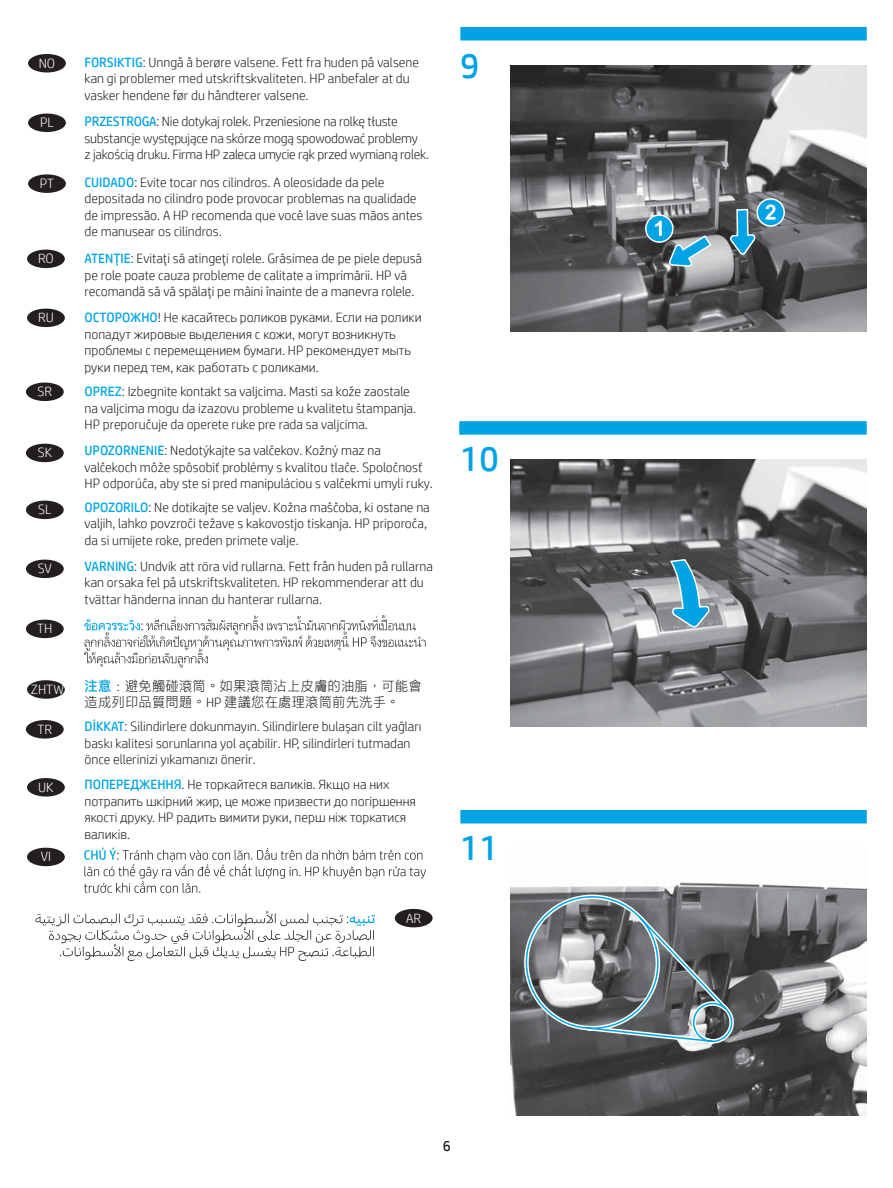
<style>
.page{position:relative;width:893px;height:1188px;background:#fff}
.page>*{position:absolute;margin:0;border:0;box-sizing:border-box;transform-origin:0 0}
.t1{font:36px "HP Simplified";color:#00a4e4}
.t2{font:15px "HP Simplified";color:#231f20}
.t3{font:300 13.5px/16.5px "HP Simplified";color:#231f20}
.t4{font:300 13.5px/16.5px "HP Simplified Hant";color:#231f20}
.t5{font:300 13.5px "HP Simplified";color:#fff}
.s1{font-weight:400;color:#00a4e4}
.s2{font-family:"HP Simplified"}
</style>
<div class="page">
<img style="left:510px;top:459px;width:357px;height:267px">
<svg style="left:669px;top:558px;width:41px;height:71px;background:#609eb7"></svg>
<img style="left:510px;top:882px;width:357px;height:233px">
<svg style="left:522px;top:892px;width:218px;height:154px;background:#747a7e"></svg>
<img style="left:510px;top:65px;width:357px;height:267px">
<svg style="left:730px;top:208px;width:26px;height:46px"></svg>
<svg style="left:669px;top:234px;width:44px;height:34px"></svg>
<div style="left:646px;top:215px;width:27px;height:27px;background:#00a4e4;border-radius:50%"></div>
<div style="left:645px;top:214px;width:29px;height:29px;border:2px solid #fff;border-radius:50%"></div>
<svg style="left:655px;top:221px;width:7px;height:15px"></svg>
<svg style="left:757px;top:199px;width:27px;height:27px"></svg>
<div style="left:756px;top:198px;width:29px;height:29px;border:2px solid #fff;border-radius:50%"></div>
<svg style="left:765px;top:205px;width:10px;height:15px"></svg>
<div style="left:459px;top:421px;width:408px;height:14px;background:#00a4e4"></div>
<div style="left:460px;top:810px;width:407px;height:14px;background:#00a4e4"></div>
<div style="left:460px;top:27px;width:407px;height:13px;background:#00a4e4"></div>
<div style="left:28px;top:54px;width:38px;height:19px;background:#231f20;border-radius:50%"></div>
<div style="left:28px;top:114px;width:38px;height:18px;background:#231f20;border-radius:50%"></div>
<div style="left:28px;top:174px;width:38px;height:19px;background:#231f20;border-radius:50%"></div>
<div style="left:27px;top:250px;width:38px;height:18px;background:#231f20;border-radius:50%"></div>
<div style="left:27px;top:309px;width:38px;height:18px;background:#231f20;border-radius:50%"></div>
<div style="left:26px;top:383px;width:38px;height:18px;background:#231f20;border-radius:50%"></div>
<div style="left:26px;top:444px;width:38px;height:18px;background:#231f20;border-radius:50%"></div>
<div style="left:26px;top:501px;width:38px;height:18px;background:#231f20;border-radius:50%"></div>
<div style="left:26px;top:560px;width:38px;height:18px;background:#231f20;border-radius:50%"></div>
<div style="left:26px;top:620px;width:38px;height:18px;background:#231f20;border-radius:50%"></div>
<svg style="left:84px;top:615px;width:342px;height:52px"></svg>
<div style="left:27px;top:680px;width:38px;height:19px;background:#231f20;border-radius:50%"></div>
<div style="left:26px;top:720px;width:38px;height:19px;background:#231f20;border-radius:50%"></div>
<div style="left:27px;top:778px;width:38px;height:19px;background:#231f20;border-radius:50%"></div>
<div style="left:27px;top:848px;width:38px;height:18px;background:#231f20;border-radius:50%"></div>
<svg style="left:84px;top:848px;width:342px;height:45px"></svg>
<div style="left:395px;top:909px;width:38px;height:18px;background:#231f20;border-radius:50%"></div>
<svg style="left:35px;top:911px;width:340px;height:50px"></svg>
<p class="t5" style="left:39px;top:54px;width:18px">NO</p>
<p class="t3" style="left:85px;top:54px;width:336px"><span class="s1">FORSIKTIG</span>: Unngå å berøre valsene. Fett fra huden på valsene kan gi problemer med utskriftskvaliteten. HP anbefaler at du vasker hendene før du håndterer valsene.</p>
<p class="t5" style="left:40px;top:114px;width:15px">PL</p>
<p class="t3" style="left:85px;top:113px;width:346px"><span class="s1">PRZESTROGA</span>: Nie dotykaj rolek. Przeniesione na rolkę tłuste substancje występujące na skórze mogą spowodować problemy<br>z jakością druku. Firma HP zaleca umycie rąk przed wymianą rolek.</p>
<p class="t5" style="left:40px;top:175px;width:16px">PT</p>
<p class="t3" style="left:85px;top:174px;width:339px"><span class="s1">CUIDADO</span>: Evite tocar nos cilindros. A oleosidade da pele depositada no cilindro pode provocar problemas na qualidade de impressão. A HP recomenda que você lave suas mãos antes de manusear os cilindros.</p>
<p class="t5" style="left:38px;top:250px;width:17px">RO</p>
<p class="t3" style="left:85px;top:250px;width:339px"><span class="s1">ATENŢIE</span>: Evitaţi să atingeţi rolele. Grăsimea de pe piele depusă pe role poate cauza probleme de calitate a imprimării. HP vă recomandă să vă spălaţi pe mâini înainte de a manevra rolele.</p>
<p class="t5" style="left:38px;top:309px;width:17px">RU</p>
<p class="t3" style="left:85px;top:309px;width:339px"><span class="s1">ОСТОРОЖНО</span>! Не касайтесь роликов руками. Если на ролики попадут жировые выделения с кожи, могут возникнуть проблемы с перемещением бумаги. HP рекомендует мыть руки перед тем, как работать с роликами.</p>
<p class="t5" style="left:38px;top:383px;width:16px">SR</p>
<p class="t3" style="left:85px;top:383px;width:333px"><span class="s1">OPREZ</span>: Izbegnite kontakt sa valjcima. Masti sa kože zaostale na valjcima mogu da izazovu probleme u kvalitetu štampanja.<br>HP preporučuje da operete ruke pre rada sa valjcima.</p>
<p class="t5" style="left:38px;top:444px;width:16px">SK</p>
<p class="t3" style="left:85px;top:442px;width:350px"><span class="s1">UPOZORNENIE</span>: Nedotýkajte sa valčekov. Kožný maz na valčekoch môže spôsobiť problémy s kvalitou tlače. Spoločnosť<br>HP odporúča, aby ste si pred manipuláciou s valčekmi umyli ruky.</p>
<p class="t5" style="left:38px;top:501px;width:15px">SL</p>
<p class="t3" style="left:85px;top:499px;width:347px"><span class="s1">OPOZORILO</span>: Ne dotikajte se valjev. Kožna maščoba, ki ostane na valjih, lahko povzroči težave s kakovostjo tiskanja. HP priporoča, da si umijete roke, preden primete valje.</p>
<p class="t5" style="left:38px;top:560px;width:16px">SV</p>
<p class="t3" style="left:85px;top:558px;width:350px"><span class="s1">VARNING</span>: Undvik att röra vid rullarna. Fett från huden på rullarna kan orsaka fel på utskriftskvaliteten. HP rekommenderar att du tvättar händerna innan du hanterar rullarna.</p>
<p class="t5" style="left:37px;top:620px;width:17px">TH</p>
<p class="t5" style="left:31px;top:680px;width:35px">ZHTW</p>
<p class="t4" style="left:85px;top:677px;width:339px"><span class="s1">注意</span>：避免觸碰滾筒。如果滾筒沾上皮膚的油脂，可能會造成列印品質問題。<span class="s2">HP</span> 建議您在處理滾筒前先洗手。</p>
<p class="t5" style="left:38px;top:720px;width:16px">TR</p>
<p class="t3" style="left:85px;top:718px;width:339px"><span class="s1">DİKKAT</span>: Silindirlere dokunmayın. Silindirlere bulaşan cilt yağları baskı kalitesi sorunlarına yol açabilir. HP, silindirleri tutmadan önce ellerinizi yıkamanızı önerir.</p>
<p class="t5" style="left:38px;top:778px;width:17px">UK</p>
<p class="t3" style="left:85px;top:776px;width:333px"><span class="s1">ПОПЕРЕДЖЕННЯ</span>. Не торкайтеся валиків. Якщо на них потрапить шкірний жир, це може призвести до погіршення якості друку. HP радить вимити руки, перш ніж торкатися валиків.</p>
<p class="t5" style="left:41px;top:848px;width:12px">VI</p>
<p class="t5" style="left:406px;top:909px;width:16px">AR</p>
<h1 class="t1" style="left:460px;top:42px;width:21px">9</h1>
<h1 class="t1" style="left:460px;top:435px;width:40px">10</h1>
<h1 class="t1" style="left:460px;top:824px;width:40px">11</h1>
<p class="t2" style="left:443px;top:1136px;width:10px">6</p>
</div>
